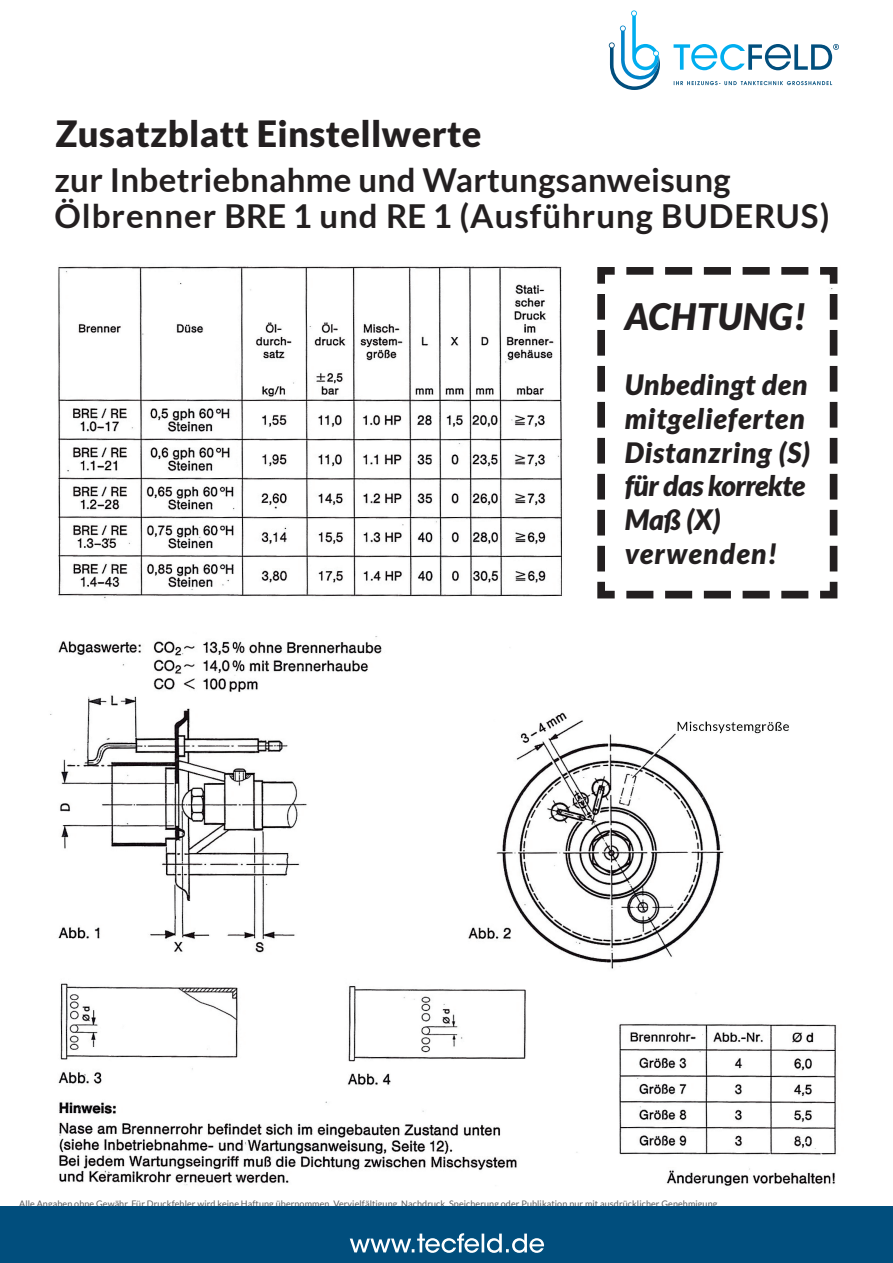
<style>
.page{position:relative;width:893px;height:1263px;background:#fff}
.page>*{position:absolute;margin:0;border:0;box-sizing:border-box;transform-origin:0 0}
.t1{font:italic 900 36.45px "Lato";letter-spacing:.02em;color:#231f20}
.t2{font:900 36.15px "Lato";letter-spacing:.01em;color:#231f20}
.t3{font:700 33px/36px "Lato";letter-spacing:.01em;color:#231f20}
.t4{font:italic 900 28.05px/33.8px "Lato";letter-spacing:.03em;color:#231f20}
.t5{font:9px "Lato";letter-spacing:.01em;color:#57585a}
</style>
<div class="page">
<img style="left:50px;top:266px;width:787px;height:920px">
<svg style="left:593px;top:266px;width:245px;height:336px"></svg>
<svg style="left:674px;top:44px;width:165px;height:42px"></svg>
<svg style="left:609px;top:10px;width:51px;height:80px"></svg>
<div style="left:0;top:1207px;width:893px;height:56px;background:#014e7d"></div>
<svg style="left:350px;top:1233px;width:194px;height:20px"></svg>
<h2 class="t2" style="left:56px;top:113px;width:427px">Zusatzblatt Einstellwerte</h2>
<h3 class="t3" style="left:54px;top:161px;width:777px">zur Inbetriebnahme und Wartungsanweisung<br>Ölbrenner BRE 1 und RE 1 (Ausführung BUDERUS)</h3>
<h1 class="t1" style="left:625px;top:295px;width:183px">ACHTUNG!</h1>
<h3 class="t4" style="left:625px;top:368px;width:187px">Unbedingt den mitgelieferten<br>Distanzring (S) für das korrekte<br>Maß (X) verwenden!</h3>
<p class="t5" style="left:19px;top:1199px;width:702px">Alle Angaben ohne Gewähr. Für Druckfehler wird keine Haftung übernommen. Vervielfältigung, Nachdruck, Speicherung oder Publikation nur mit ausdrücklicher Genehmigung.</p>
</div>
